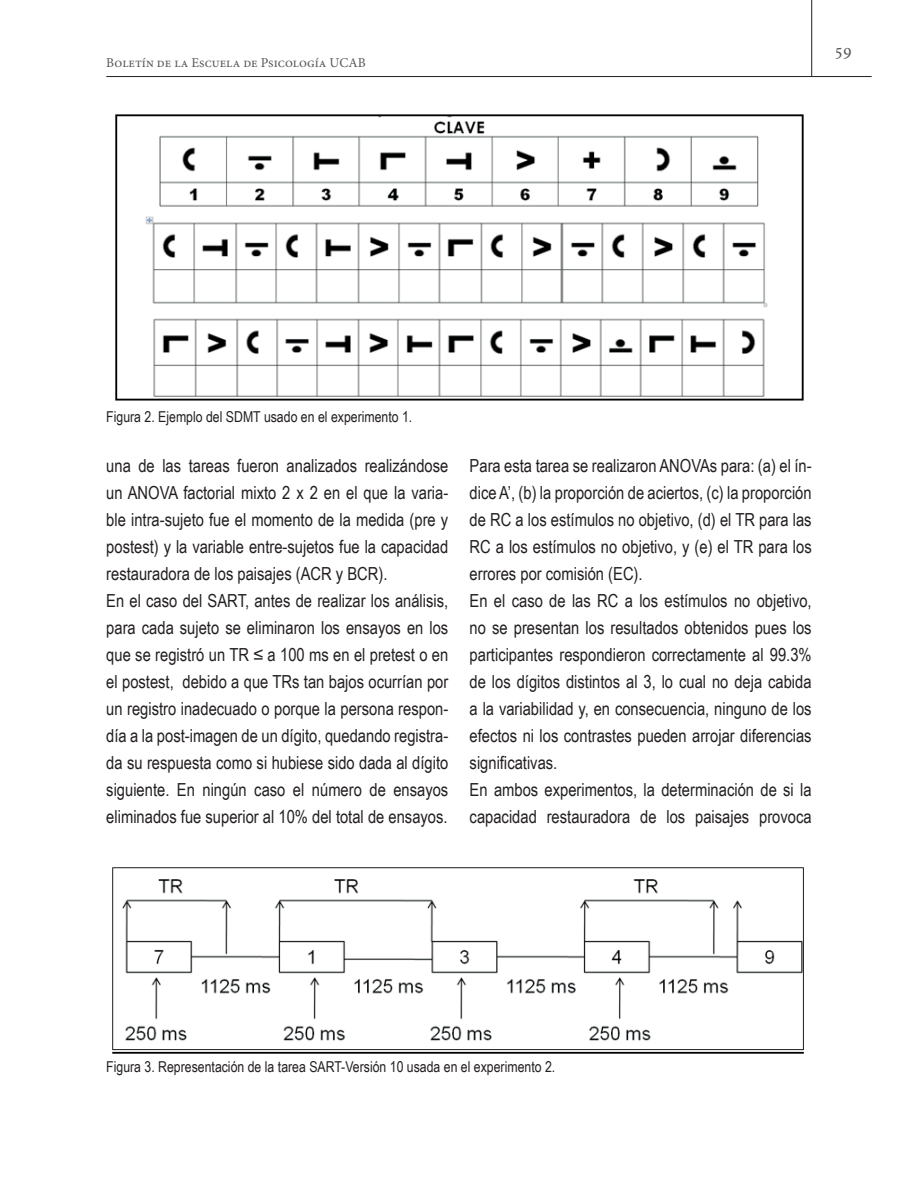
<style>
.page{position:relative;width:918px;height:1188px;background:#fff}
.page>*{position:absolute;margin:0;border:0;box-sizing:border-box;transform-origin:0 0}
.t1{font:18px/27px "Arial Narrow";color:#231f20}
.t2{font:18px "Minion Pro";color:#57585a}
.t3{font:15px "Arial Narrow";color:#231f20}
.t4{font:13.5px "Minion Pro";color:#57585a}
</style>
<div class="page">
<img style="left:115px;top:114px;width:689px;height:287px">
<img style="left:112px;top:867px;width:692px;height:187px">
<hr style="left:811px;top:0;width:1px;height:77px;background:#231f20">
<hr style="left:106px;top:76px;width:766px;height:1px;background:#231f20">
<p class="t4" style="left:106px;top:54px;width:261px">Boletín de la Escuela de Psicología UCAB</p>
<p class="t2" style="left:834px;top:38px;width:19px">59</p>
<p class="t3" style="left:106px;top:405px;width:308px">Figura 2. Ejemplo del SDMT usado en el experimento 1.</p>
<p class="t1" style="left:106px;top:452px;width:344px">una de las tareas fueron analizados realizándose un ANOVA factorial mixto 2 x 2 en el que la varia&shy;ble intra-sujeto fue el momento de la medida (pre y postest) y la variable entre-sujetos fue la capacidad restauradora de los paisajes (ACR y BCR).<br>En el caso del SART, antes de realizar los análisis, para cada sujeto se eliminaron los ensayos en los que se registró un TR ≤ a 100 ms en el pretest o en el postest, debido a que TRs tan bajos ocurrían por un registro inadecuado o porque la persona respon&shy;día a la post-imagen de un dígito, quedando registra&shy;da su respuesta como si hubiese sido dada al dígito siguiente. En ningún caso el número de ensayos eliminados fue superior al 10% del total de ensayos.</p>
<p class="t1" style="left:470px;top:452px;width:344px">Para esta tarea se realizaron ANOVAs para: (a) el ín&shy;dice A’, (b) la proporción de aciertos, (c) la proporción de RC a los estímulos no objetivo, (d) el TR para las RC a los estímulos no objetivo, y (e) el TR para los errores por comisión (EC).<br>En el caso de las RC a los estímulos no objetivo, no se presentan los resultados obtenidos pues los participantes respondieron correctamente al 99.3% de los dígitos distintos al 3, lo cual no deja cabida a la variabilidad y, en consecuencia, ninguno de los efectos ni los contrastes pueden arrojar diferencias significativas.<br>En ambos experimentos, la determinación de si la capacidad restauradora de los paisajes provoca</p>
<p class="t3" style="left:106px;top:1056px;width:451px">Figura 3. Representación de la tarea SART-Versión 10 usada en el experimento 2.</p>
</div>
